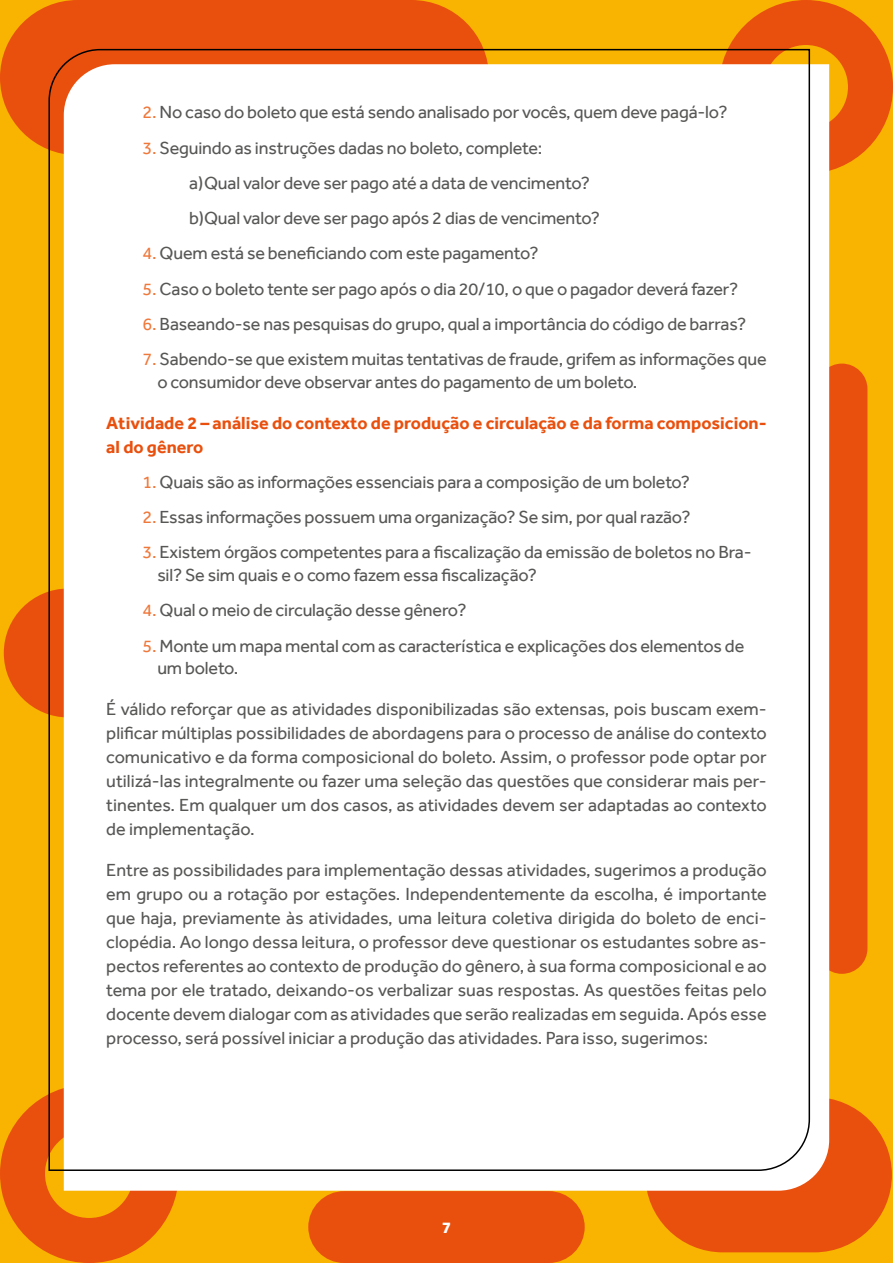
<style>
.page{position:relative;width:893px;height:1263px;background:#f8b400}
.page>*{position:absolute;margin:0;border:0;box-sizing:border-box;transform-origin:0 0}
.t1{font:18px/24px "Effra";letter-spacing:-.01em;color:#575756}
.t2{font:700 18px/24px "Effra";color:#e9500e}
.t3{font:800 16.5px "Effra";color:#fff}
.s1{color:#ef783b}
</style>
<div class="page">
<div style="left:0;top:0;width:489px;height:155px;background:#e9500e;border-radius:78px"></div>
<div style="left:645px;top:1097px;width:247px;height:155px;background:#e9500e;border-radius:78px"></div>
<div style="left:816px;top:364px;width:51px;height:610px;background:#e9500e;border-radius:26px"></div>
<div style="left:308px;top:1191px;width:277px;height:72px;background:#e9500e;border-radius:36px"></div>
<svg style="left:0;top:66px;width:1px;height:24px"></svg>
<div style="left:719px;top:0;width:174px;height:174px;border:45px solid #e9500e;border-radius:50%"></div>
<div style="left:0;top:1084px;width:179px;height:179px;border:45px solid #e9500e;border-radius:50%"></div>
<div style="left:4px;top:588px;width:129px;height:129px;background:#e9500e;border-radius:50%"></div>
<div style="left:64px;top:64px;width:765px;height:1127px;background:#fff"></div>
<div style="left:48px;top:48px;width:763px;height:1124px;background:#fff"></div>
<p class="t1" style="left:142px;top:100px;width:586px"><span class="s1">2.</span> No caso do boleto que está sendo analisado por vocês, quem deve pagá-lo?</p>
<p class="t1" style="left:189px;top:130px;width:412px;line-height:35.2px;text-indent:-47px"><span class="s1">3.</span> Seguindo as instruções dadas no boleto, complete:<br>a)Qual valor deve ser pago até a data de vencimento? b)Qual valor deve ser pago após 2 dias de vencimento?</p>
<p class="t1" style="left:142px;top:241px;width:398px"><span class="s1">4.</span> Quem está se beneficiando com este pagamento?</p>
<p class="t1" style="left:142px;top:276px;width:597px"><span class="s1">5.</span> Caso o boleto tente ser pago após o dia 20/10, o que o pagador deverá fazer?</p>
<p class="t1" style="left:142px;top:312px;width:605px"><span class="s1">6.</span> Baseando-se nas pesquisas do grupo, qual a importância do código de barras?</p>
<p class="t1" style="left:157px;top:348px;width:611px;line-height:22.5px;text-indent:-15px"><span class="s1">7.</span> Sabendo-se que existem muitas tentativas de fraude, grifem as informações que o consumidor deve observar antes do pagamento de um boleto.</p>
<p class="t2" style="left:106px;top:410px;width:662px">Atividade 2 – análise do contexto de produção e circulação e da forma composicion&shy;al do gênero</p>
<p class="t1" style="left:142px;top:470px;width:549px"><span class="s1">1.</span> Quais são as informações essenciais para a composição de um boleto?</p>
<p class="t1" style="left:142px;top:505px;width:549px"><span class="s1">2.</span> Essas informações possuem uma organização? Se sim, por qual razão?</p>
<p class="t1" style="left:157px;top:541px;width:596px;line-height:22.5px;text-indent:-15px"><span class="s1">3.</span> Existem órgãos competentes para a fiscalização da emissão de boletos no Bra&shy;sil? Se sim quais e o como fazem essa fiscalização?</p>
<p class="t1" style="left:142px;top:598px;width:325px"><span class="s1">4.</span> Qual o meio de circulação desse gênero?</p>
<p class="t1" style="left:157px;top:634px;width:588px;line-height:22.5px;text-indent:-15px"><span class="s1">5.</span> Monte um mapa mental com as característica e explicações dos elementos de um boleto.</p>
<p class="t1" style="left:106px;top:697px;width:662px;text-align:justify">É válido reforçar que as atividades disponibilizadas são extensas, pois buscam exem&shy;plificar múltiplas possibilidades de abordagens para o processo de análise do contexto comunicativo e da forma composicional do boleto. Assim, o professor pode optar por utilizá-las integralmente ou fazer uma seleção das questões que considerar mais per&shy;tinentes. Em qualquer um dos casos, as atividades devem ser adaptadas ao contexto de implementação.</p>
<p class="t1" style="left:106px;top:858px;width:662px;text-align:justify">Entre as possibilidades para implementação dessas atividades, sugerimos a produção em grupo ou a rotação por estações. Independentemente da escolha, é importante que haja, previamente às atividades, uma leitura coletiva dirigida do boleto de enci&shy;clopédia. Ao longo dessa leitura, o professor deve questionar os estudantes sobre as&shy;pectos referentes ao contexto de produção do gênero, à sua forma composicional e ao tema por ele tratado, deixando-os verbalizar suas respostas. As questões feitas pelo docente devem dialogar com as atividades que serão realizadas em seguida. Após esse processo, será possível iniciar a produção das atividades. Para isso, sugerimos:</p>
<p class="t3" style="left:442px;top:1217px;width:11px">7</p>
</div>
